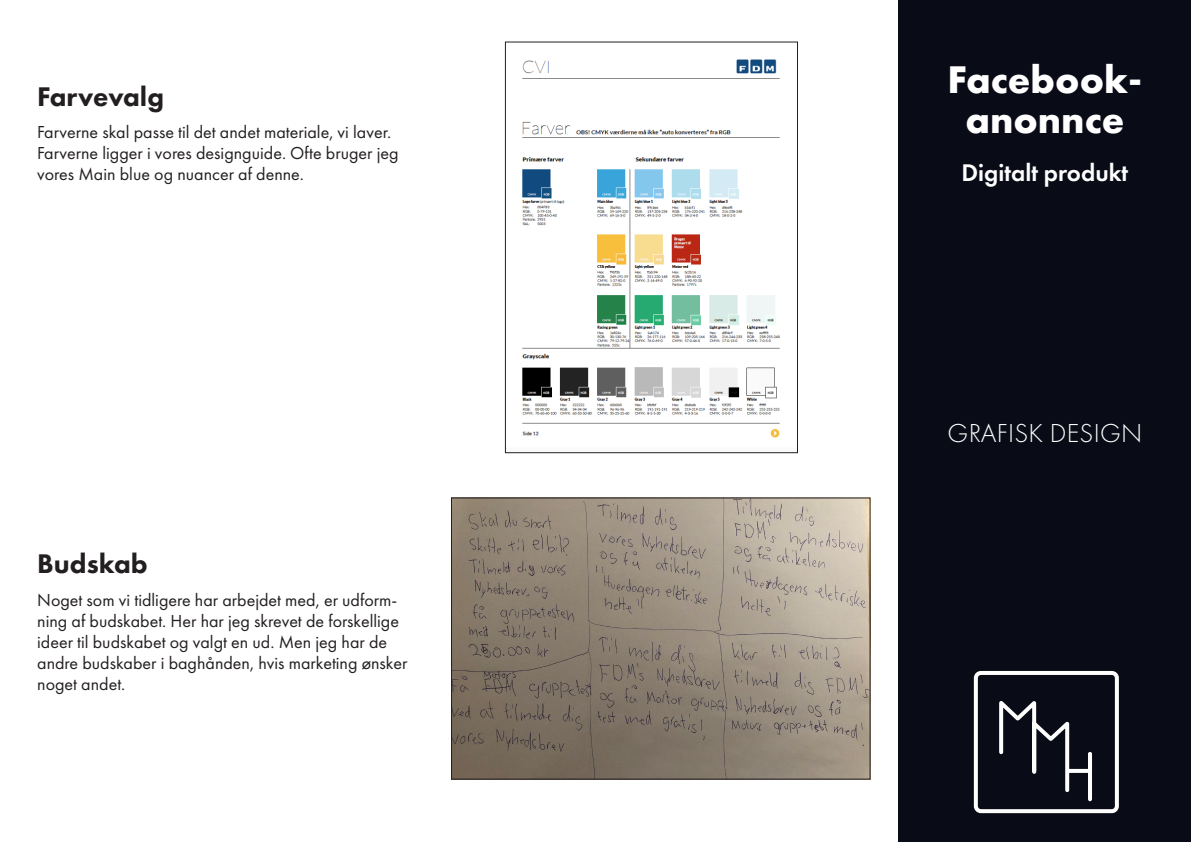
<style>
.page{position:relative;width:1191px;height:842px;background:#fff}
.page>*{position:absolute;margin:0;border:0;box-sizing:border-box;transform-origin:0 0}
.Hvid_rubrik{font:700 40px/40px "Futura PT";color:#fff;text-align:center}
.rigtig_rubrik{font:800 28px "Futura PT";color:#231f20}
.emne{font:300 27px "Futura PT";letter-spacing:.01em;color:#fff}
.produkt{font:600 25px "Futura PT";color:#fff}
.brød{font:18px/21px "Futura PT";color:#231f20}
</style>
<div class="page">
<img style="left:453px;top:499px;width:415px;height:279px">
<div style="left:451px;top:497px;width:419px;height:283px;border:1px solid #231f20"></div>
<img style="left:522px;top:59px;width:258px;height:379px">
<div style="left:505px;top:42px;width:293px;height:411px;border:1px solid #231f20"></div>
<div style="left:899px;top:0;width:292px;height:842px;background:#090c17"></div>
<div style="left:973px;top:671px;width:145px;height:142px;border:4px solid #fff;border-radius:5px"></div>
<svg style="left:999px;top:701px;width:93px;height:101px"></svg>
<p class="rigtig_rubrik" style="left:37px;top:80px;width:128px">Farvevalg</p>
<p class="brød" style="left:37px;top:122px;width:363px">Farverne skal passe til det andet materiale, vi laver.<br>Farverne ligger i vores designguide. Ofte bruger jeg vores Main blue og nuancer af denne.</p>
<p class="rigtig_rubrik" style="left:37px;top:546px;width:112px">Budskab</p>
<p class="brød" style="left:37px;top:589px;width:372px">Noget som vi tidligere har arbejdet med, er udform&shy;ning af budskabet. Her har jeg skrevet de forskellige ideer til budskabet og valgt en ud. Men jeg har de andre budskaber i baghånden, hvis marketing ønsker noget andet.</p>
<p class="Hvid_rubrik" style="left:947px;top:59px;width:196px">Facebook&shy;anonnce</p>
<p class="produkt" style="left:961px;top:157px;width:168px">Digitalt produkt</p>
<p class="emne" style="left:947px;top:417px;width:196px">GRAFISK DESIGN</p>
</div>
